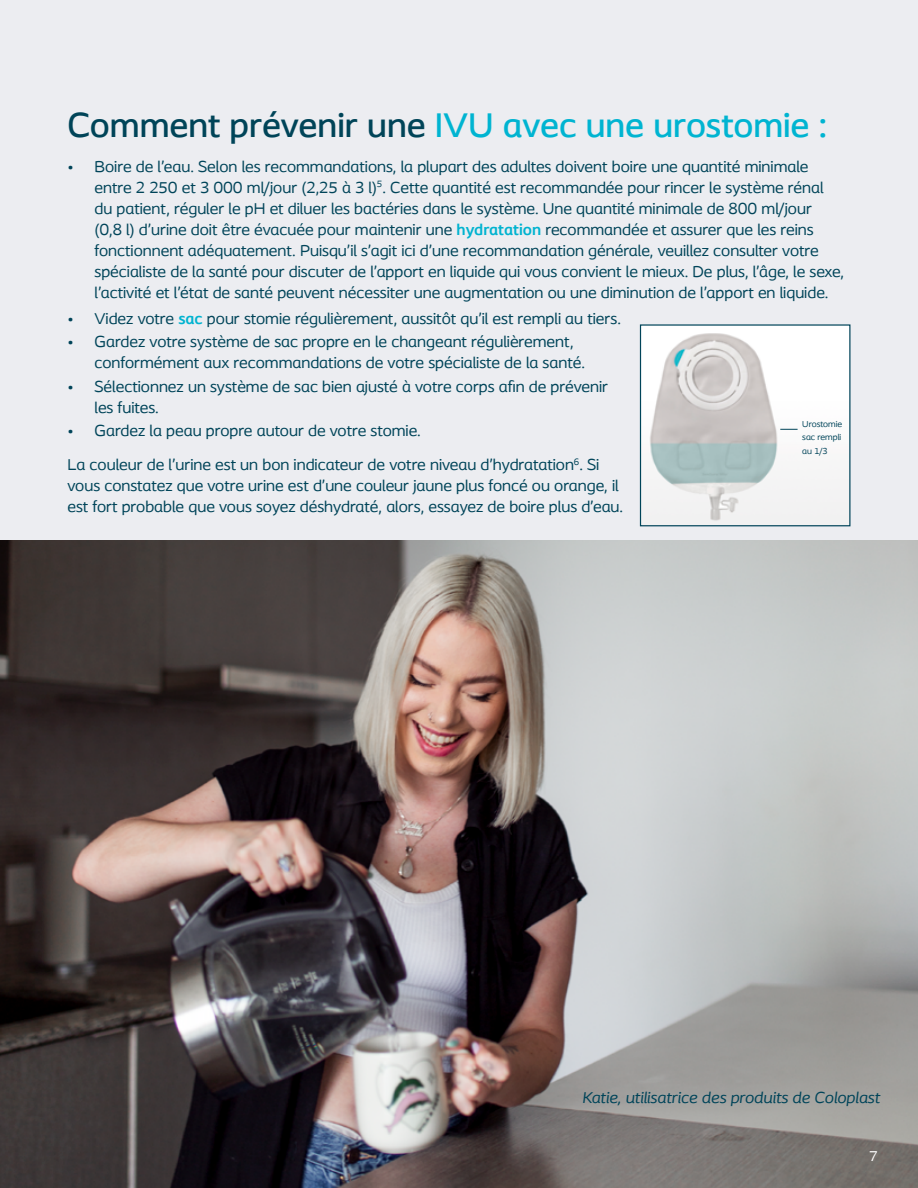
<style>
.page{position:relative;width:918px;height:1188px;background:#fff}
.page>*{position:absolute;margin:0;border:0;box-sizing:border-box;transform-origin:0 0}
.t1{font:500 36px "Coloplast";color:#00b4d1}
.t2{font:16.5px/21px "Coloplast";color:#004459}
.t3{font:italic 16.5px "Coloplast";color:#004459}
.t4{font:15px "Coloplast";color:#fff}
.t5{font:9px/13.4px "Coloplast";color:#004459;text-align:justify}
.s1{color:#004458}
.s2{font-weight:700;color:#00b3d0}
</style>
<div class="page">
<div style="left:0;top:0;width:918px;height:541px;background:#ecedf1"></div>
<img style="left:0;top:541px;width:918px;height:647px">
<img style="left:642px;top:326px;width:206px;height:195px">
<div style="left:640px;top:324px;width:210px;height:202px;border:1px solid #004459"></div>
<svg style="left:780px;top:429px;width:18px;height:1px"></svg>
<h1 class="t1" style="left:68px;top:104px;width:761px"><span class="s1">Comment prévenir une</span> IVU avec une urostomie :</h1>
<p class="t2" style="left:94px;top:156px;width:751px;text-indent:-27px">• Boire de l’eau. Selon les recommandations, la plupart des adultes doivent boire une quantité minimale entre 2 250 et 3 000 ml/jour (2,25 à 3 l)<sup>5</sup>. Cette quantité est recommandée pour rincer le système rénal du patient, réguler le pH et diluer les bactéries dans le système. Une quantité minimale de 800 ml/jour<br>(0,8 l) d’urine doit être évacuée pour maintenir une <span class="s2">hydratation</span> recommandée et assurer que les reins fonctionnent adéquatement. Puisqu’il s’agit ici d’une recommandation générale, veuillez consulter votre spécialiste de la santé pour discuter de l’apport en liquide qui vous convient le mieux. De plus, l’âge, le sexe, l’activité et l’état de santé peuvent nécessiter une augmentation ou une diminution de l’apport en liquide.</p>
<p class="t2" style="left:68px;top:308px;width:555px">• Videz votre <span class="s2">sac</span> pour stomie régulièrement, aussitôt qu’il est rempli au tiers.</p>
<p class="t2" style="left:95px;top:331px;width:492px;text-indent:-27px">• Gardez votre système de sac propre en le changeant régulièrement, conformément aux recommandations de votre spécialiste de la santé.</p>
<p class="t2" style="left:95px;top:375px;width:515px;text-indent:-27px">• Sélectionnez un système de sac bien ajusté à votre corps afin de prévenir les fuites.</p>
<p class="t2" style="left:68px;top:413px;width:533px;line-height:34.5px">• Gardez la peau propre autour de votre stomie.<br>La couleur de l’urine est un bon indicateur de votre niveau d’hydratation<sup>6</sup>. Si</p>
<p class="t2" style="left:68px;top:475px;width:557px">vous constatez que votre urine est d’une couleur jaune plus foncé ou orange, il est fort probable que vous soyez déshydraté, alors, essayez de boire plus d’eau.</p>
<p class="t5" style="left:802px;top:417px;width:41px">Urostomie sac rempli au 1/3</p>
<p class="t3" style="left:582px;top:1088px;width:299px">Katie, utilisatrice des produits de Coloplast</p>
<p class="t4" style="left:869px;top:1147px;width:10px">7</p>
</div>
